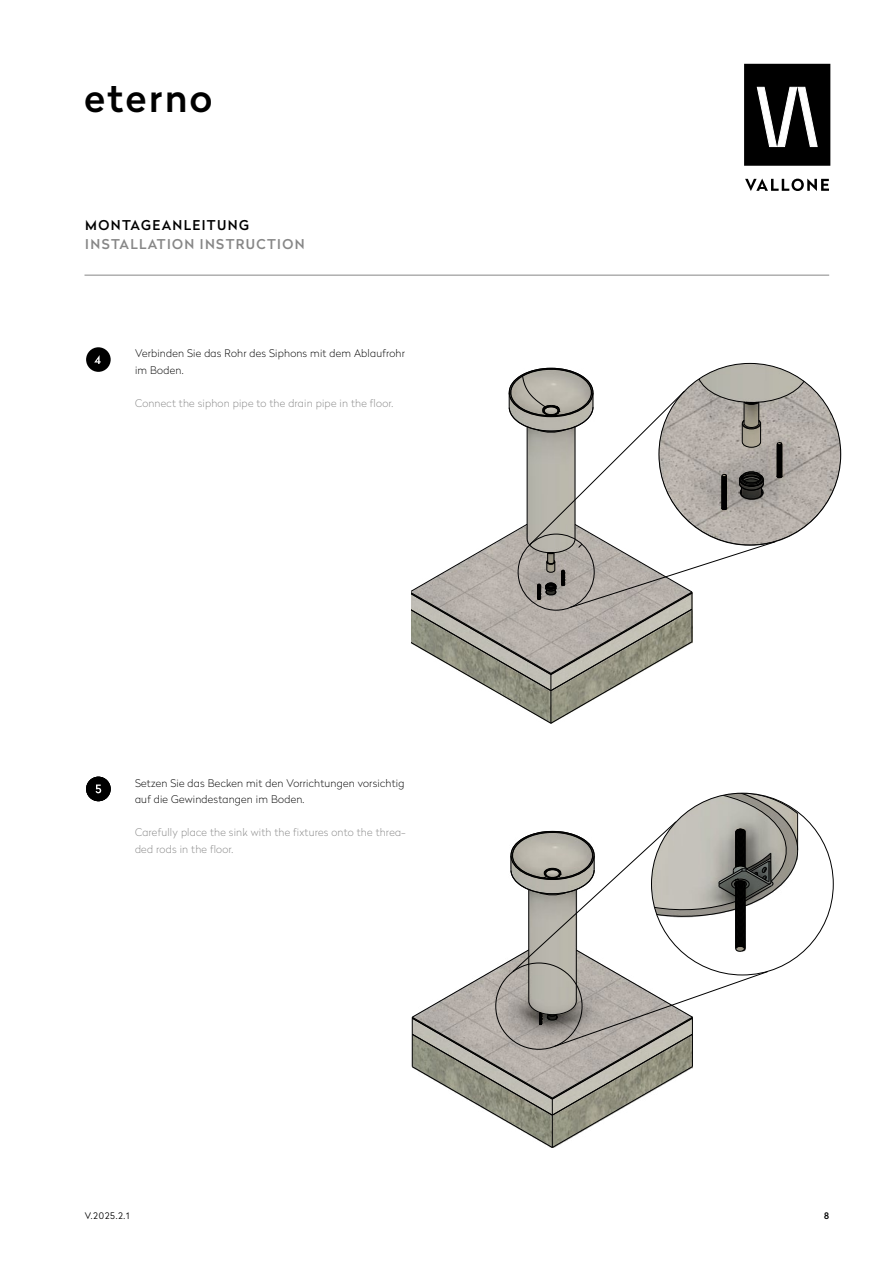
<style>
.page{position:relative;width:893px;height:1263px;background:#fff}
.page>*{position:absolute;margin:0;border:0;box-sizing:border-box;transform-origin:0 0}
.t1{font:500 38.55px "Radikal";letter-spacing:.06em;color:#000}
.t2{font:500 13.5px "Radikal";letter-spacing:.1em;color:#878787}
.t3{font:500 13.5px "Radikal";letter-spacing:.1em;color:#000}
.t4{font:100 10.5px/16.5px "Radikal";letter-spacing:.02em;color:#000}
.t5{font:100 10.5px/16.5px "Radikal";letter-spacing:.02em;color:#878787}
.t6{font:300 9px "Radikal";color:#000}
.t7{font:500 9px "Radikal";color:#000}
</style>
<div class="page">
<svg style="left:745px;top:179px;width:84px;height:12px"></svg>
<div style="left:745px;top:65px;width:84px;height:99px;background:#000"></div>
<div style="left:744px;top:64px;width:86px;height:102px;border:3px solid #000"></div>
<svg style="left:757px;top:87px;width:61px;height:60px"></svg>
<hr style="left:84px;top:275px;width:745px;height:1px;background:#878787">
<div style="left:86px;top:777px;width:25px;height:24px;background:#000;border-radius:50%"></div>
<svg style="left:95px;top:784px;width:6px;height:9px"></svg>
<svg style="left:411px;top:792px;width:388px;height:356px"></svg>
<div style="left:86px;top:347px;width:25px;height:25px;background:#000;border-radius:50%"></div>
<svg style="left:94px;top:355px;width:7px;height:9px"></svg>
<svg style="left:411px;top:363px;width:430px;height:361px"></svg>
<div style="left:518px;top:534px;width:77px;height:76px;border:1px solid #020203;border-radius:50%"></div>
<h1 class="t1" style="left:84px;top:70px;width:129px">eterno</h1>
<p class="t3" style="left:85px;top:215px;width:165px">MONTAGEANLEITUNG</p>
<p class="t2" style="left:85px;top:235px;width:221px">INSTALLATION INSTRUCTION</p>
<p class="t4" style="left:135px;top:345px;width:271px">Verbinden Sie das Rohr des Siphons mit dem Ablaufrohr im Boden.</p>
<p class="t5" style="left:135px;top:394px;width:260px">Connect the siphon pipe to the drain pipe in the floor.</p>
<p class="t4" style="left:135px;top:774px;width:271px">Setzen Sie das Becken mit den Vorrichtungen vorsichtig auf die Gewindestangen im Boden.</p>
<p class="t5" style="left:135px;top:824px;width:272px">Carefully place the sink with the fixtures onto the threa&shy;ded rods in the floor.</p>
<p class="t6" style="left:85px;top:1209px;width:46px">V.2025.2.1</p>
<p class="t7" style="left:824px;top:1209px;width:6px">8</p>
</div>
